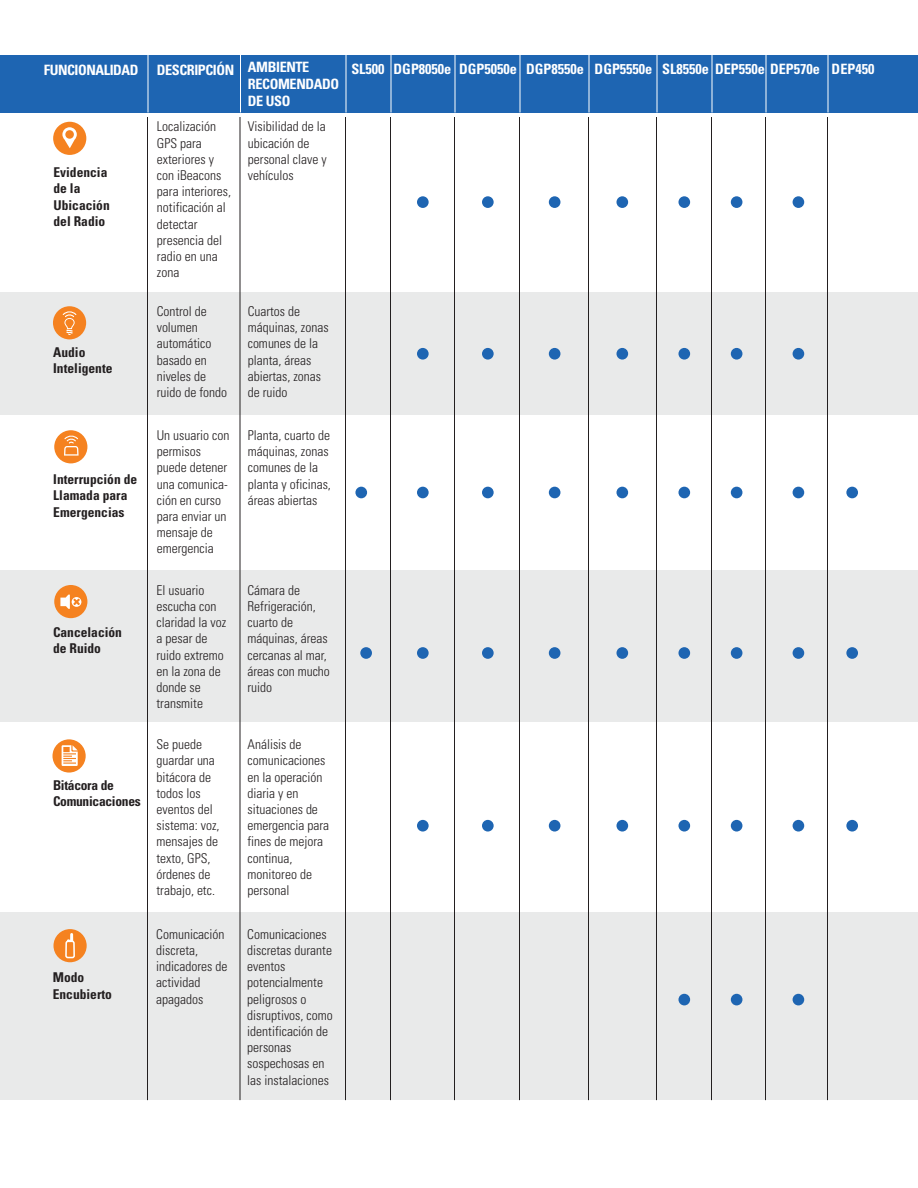
<style>
.page{position:relative;width:918px;height:1188px;background:#fff}
.page>*{position:absolute;margin:0;border:0;box-sizing:border-box;transform-origin:0 0}
.t1{font:700 condensed 14.25px "Univers";color:#fff}
.t2{font:700 condensed 14.25px/14px "Univers";letter-spacing:-.025em;color:#fff}
.t3{font:700 condensed 14.25px "Univers";letter-spacing:-.03em;color:#fff}
.t4{font:300 condensed 13.5px/16.2px "Univers";color:#231f20}
.t5{font:700 condensed 13.5px/16.2px "Univers";color:#231f20}
.t6{font:700 condensed 13.5px/16.2px "Univers";letter-spacing:-.02em;color:#231f20}
</style>
<div class="page">
<div style="left:0;top:912px;width:918px;height:188px;background:#e9eaea"></div>
<div style="left:0;top:570px;width:918px;height:151px;background:#e9eaea"></div>
<div style="left:0;top:292px;width:918px;height:123px;background:#e9eaea"></div>
<div style="left:0;top:55px;width:918px;height:57px;background:#1e65b2"></div>
<hr style="left:147px;top:117px;width:1px;height:983px;background:#231f20">
<hr style="left:240px;top:117px;width:1px;height:983px;background:#231f20">
<hr style="left:345px;top:117px;width:1px;height:983px;background:#231f20">
<hr style="left:390px;top:117px;width:1px;height:983px;background:#231f20">
<hr style="left:454px;top:117px;width:1px;height:983px;background:#231f20">
<hr style="left:519px;top:117px;width:1px;height:983px;background:#231f20">
<hr style="left:588px;top:117px;width:1px;height:983px;background:#231f20">
<hr style="left:656px;top:117px;width:1px;height:983px;background:#231f20">
<hr style="left:711px;top:117px;width:1px;height:983px;background:#231f20">
<hr style="left:765px;top:117px;width:1px;height:983px;background:#231f20">
<hr style="left:827px;top:117px;width:1px;height:983px;background:#231f20">
<hr style="left:148px;top:55px;width:1px;height:58px;background:#fff">
<hr style="left:240px;top:55px;width:1px;height:58px;background:#fff">
<hr style="left:346px;top:55px;width:1px;height:58px;background:#fff">
<hr style="left:391px;top:55px;width:1px;height:58px;background:#fff">
<hr style="left:455px;top:55px;width:1px;height:58px;background:#fff">
<hr style="left:520px;top:55px;width:1px;height:58px;background:#fff">
<hr style="left:589px;top:55px;width:1px;height:58px;background:#fff">
<hr style="left:657px;top:55px;width:1px;height:58px;background:#fff">
<hr style="left:712px;top:55px;width:1px;height:58px;background:#fff">
<hr style="left:766px;top:55px;width:1px;height:58px;background:#fff">
<hr style="left:828px;top:55px;width:1px;height:58px;background:#fff">
<div style="left:53px;top:306px;width:33px;height:33px;background:#f58220;border-radius:50%"></div>
<svg style="left:63px;top:311px;width:13px;height:24px"></svg>
<div style="left:53px;top:122px;width:33px;height:33px;background:#f58220;border-radius:50%"></div>
<svg style="left:62px;top:127px;width:15px;height:21px"></svg>
<div style="left:54px;top:430px;width:33px;height:33px;background:#f58220;border-radius:50%"></div>
<svg style="left:64px;top:435px;width:15px;height:21px"></svg>
<div style="left:54px;top:585px;width:33px;height:33px;background:#f58220;border-radius:50%"></div>
<svg style="left:60px;top:595px;width:21px;height:14px"></svg>
<div style="left:53px;top:739px;width:33px;height:34px;background:#f58220;border-radius:50%"></div>
<svg style="left:62px;top:745px;width:16px;height:21px"></svg>
<div style="left:53px;top:929px;width:34px;height:33px;background:#f58220;border-radius:50%"></div>
<svg style="left:65px;top:933px;width:10px;height:26px"></svg>
<div style="left:417px;top:196px;width:12px;height:12px;background:#1e65b2;border-radius:50%"></div>
<div style="left:482px;top:196px;width:12px;height:12px;background:#1e65b2;border-radius:50%"></div>
<div style="left:549px;top:196px;width:11px;height:12px;background:#1e65b2;border-radius:50%"></div>
<div style="left:616px;top:196px;width:12px;height:12px;background:#1e65b2;border-radius:50%"></div>
<div style="left:678px;top:196px;width:12px;height:12px;background:#1e65b2;border-radius:50%"></div>
<div style="left:731px;top:196px;width:11px;height:12px;background:#1e65b2;border-radius:50%"></div>
<div style="left:793px;top:196px;width:11px;height:12px;background:#1e65b2;border-radius:50%"></div>
<div style="left:417px;top:348px;width:12px;height:12px;background:#1e65b2;border-radius:50%"></div>
<div style="left:482px;top:348px;width:12px;height:12px;background:#1e65b2;border-radius:50%"></div>
<div style="left:549px;top:348px;width:11px;height:12px;background:#1e65b2;border-radius:50%"></div>
<div style="left:616px;top:348px;width:12px;height:12px;background:#1e65b2;border-radius:50%"></div>
<div style="left:678px;top:348px;width:12px;height:12px;background:#1e65b2;border-radius:50%"></div>
<div style="left:731px;top:348px;width:11px;height:12px;background:#1e65b2;border-radius:50%"></div>
<div style="left:793px;top:348px;width:11px;height:12px;background:#1e65b2;border-radius:50%"></div>
<div style="left:355px;top:487px;width:12px;height:11px;background:#1e65b2;border-radius:50%"></div>
<div style="left:417px;top:487px;width:12px;height:11px;background:#1e65b2;border-radius:50%"></div>
<div style="left:482px;top:487px;width:12px;height:11px;background:#1e65b2;border-radius:50%"></div>
<div style="left:549px;top:487px;width:11px;height:11px;background:#1e65b2;border-radius:50%"></div>
<div style="left:616px;top:487px;width:12px;height:11px;background:#1e65b2;border-radius:50%"></div>
<div style="left:678px;top:487px;width:12px;height:11px;background:#1e65b2;border-radius:50%"></div>
<div style="left:731px;top:487px;width:11px;height:11px;background:#1e65b2;border-radius:50%"></div>
<div style="left:793px;top:487px;width:11px;height:11px;background:#1e65b2;border-radius:50%"></div>
<div style="left:846px;top:487px;width:12px;height:11px;background:#1e65b2;border-radius:50%"></div>
<div style="left:360px;top:647px;width:12px;height:12px;background:#1e65b2;border-radius:50%"></div>
<div style="left:417px;top:647px;width:12px;height:12px;background:#1e65b2;border-radius:50%"></div>
<div style="left:482px;top:647px;width:12px;height:12px;background:#1e65b2;border-radius:50%"></div>
<div style="left:549px;top:647px;width:11px;height:12px;background:#1e65b2;border-radius:50%"></div>
<div style="left:616px;top:647px;width:12px;height:12px;background:#1e65b2;border-radius:50%"></div>
<div style="left:678px;top:647px;width:12px;height:12px;background:#1e65b2;border-radius:50%"></div>
<div style="left:731px;top:647px;width:11px;height:12px;background:#1e65b2;border-radius:50%"></div>
<div style="left:793px;top:647px;width:11px;height:12px;background:#1e65b2;border-radius:50%"></div>
<div style="left:846px;top:647px;width:12px;height:12px;background:#1e65b2;border-radius:50%"></div>
<div style="left:417px;top:820px;width:12px;height:12px;background:#1e65b2;border-radius:50%"></div>
<div style="left:482px;top:820px;width:12px;height:12px;background:#1e65b2;border-radius:50%"></div>
<div style="left:549px;top:820px;width:11px;height:12px;background:#1e65b2;border-radius:50%"></div>
<div style="left:616px;top:820px;width:12px;height:12px;background:#1e65b2;border-radius:50%"></div>
<div style="left:678px;top:820px;width:12px;height:12px;background:#1e65b2;border-radius:50%"></div>
<div style="left:731px;top:820px;width:11px;height:12px;background:#1e65b2;border-radius:50%"></div>
<div style="left:793px;top:820px;width:11px;height:12px;background:#1e65b2;border-radius:50%"></div>
<div style="left:846px;top:820px;width:12px;height:12px;background:#1e65b2;border-radius:50%"></div>
<div style="left:678px;top:994px;width:12px;height:11px;background:#1e65b2;border-radius:50%"></div>
<div style="left:731px;top:994px;width:11px;height:11px;background:#1e65b2;border-radius:50%"></div>
<div style="left:793px;top:994px;width:11px;height:11px;background:#1e65b2;border-radius:50%"></div>
<p class="t3" style="left:44px;top:61px;width:96px">FUNCIONALIDAD</p>
<p class="t2" style="left:248px;top:63px;width:93px;text-indent:-91px">DESCRIPCIÓN AMBIENTE<br>RECOMENDADO</p>
<p class="t1" style="left:248px;top:92px;width:44px">DE USO</p>
<p class="t5" style="left:54px;top:164px;width:58px">Evidencia de la<br>Ubicación del Radio</p>
<p class="t5" style="left:53px;top:344px;width:61px">Audio<br>Inteligente</p>
<p class="t5" style="left:53px;top:471px;width:85px">Interrupción de<br>Llamada para<br>Emergencias</p>
<p class="t5" style="left:53px;top:624px;width:71px">Cancelación de Ruido</p>
<p class="t6" style="left:53px;top:777px;width:89px">Bitácora de<br>Comunicaciones</p>
<p class="t5" style="left:53px;top:969px;width:61px">Modo<br>Encubierto</p>
<p class="t4" style="left:157px;top:119px;width:76px">Localización<br>GPS para exteriores y con iBeacons para interiores, notificación al detectar presencia del radio en una zona</p>
<p class="t4" style="left:248px;top:119px;width:80px">Visibilidad de la ubicación de personal clave y vehículos</p>
<p class="t4" style="left:157px;top:303px;width:72px">Control de volumen automático basado en niveles de ruido de fondo</p>
<p class="t4" style="left:248px;top:303px;width:82px">Cuartos de máquinas, zonas comunes de la planta, áreas abiertas, zonas de ruido</p>
<p class="t4" style="left:157px;top:427px;width:74px">Un usuario con permisos puede detener una comunica&shy;ción en curso para enviar un mensaje de emergencia</p>
<p class="t4" style="left:248px;top:427px;width:85px">Planta, cuarto de máquinas, zonas comunes de la planta y oficinas, áreas abiertas</p>
<p class="t4" style="left:157px;top:582px;width:71px">El usuario escucha con claridad la voz a pesar de ruido extremo en la zona de donde se transmite</p>
<p class="t4" style="left:248px;top:582px;width:84px">Cámara de<br>Refrigeración, cuarto de máquinas, áreas cercanas al mar, áreas con mucho ruido</p>
<p class="t4" style="left:157px;top:736px;width:64px">Se puede guardar una bitácora de todos los eventos del sistema: voz, mensajes de texto, GPS, órdenes de trabajo, etc.</p>
<p class="t4" style="left:248px;top:736px;width:83px">Análisis de comunicaciones en la operación diaria y en situaciones de emergencia para fines de mejora continua, monitoreo de personal</p>
<p class="t4" style="left:156px;top:926px;width:73px">Comunicación discreta, indicadores de actividad apagados</p>
<p class="t4" style="left:247px;top:926px;width:87px">Comunicaciones discretas durante eventos potencialmente peligrosos o disruptivos, como identificación de personas sospechosas en las instalaciones</p>
<p class="t1" style="left:351px;top:60px;width:525px">SL500 DGP8050e DGP5050e DGP8550e DGP5550e SL8550e DEP550e DEP570e DEP450</p>
</div>
